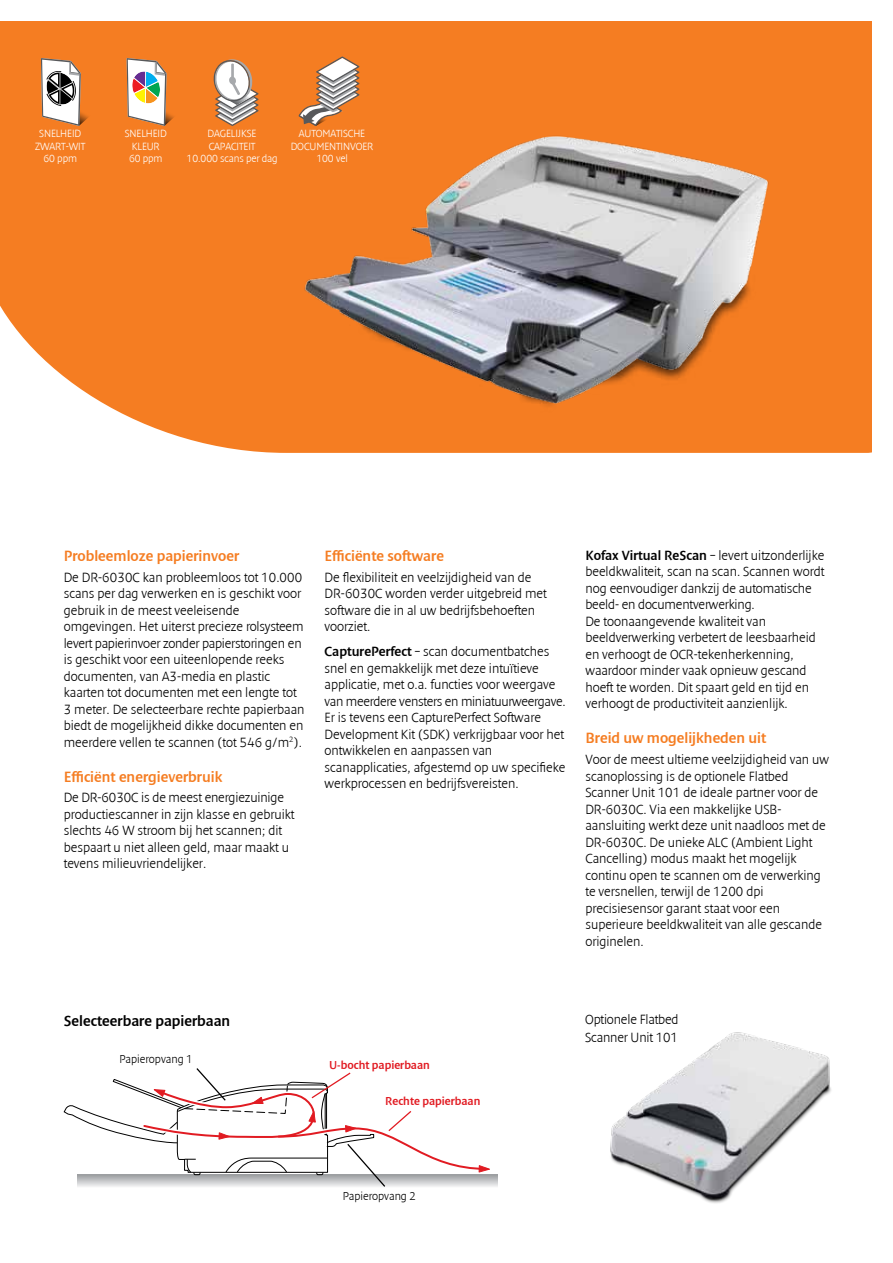
<style>
.page{position:relative;width:893px;height:1263px;background:#fff}
.page>*{position:absolute;margin:0;border:0;box-sizing:border-box;transform-origin:0 0}
.t1{font:15px "Denda New";color:#f57d22}
.t2{font:15px "Denda New";color:#000}
.t3{font:300 13.5px/16.5px "Denda New";color:#000}
.t4{font:11.55px "Denda New";color:#e11b22}
.t5{font:300 11.55px "Denda New";color:#000}
.t6{font:300 10.5px/12.3px "Denda New";letter-spacing:-.01em;color:#fff}
.s1{font-weight:400}
</style>
<div class="page">
<div style="left:0;top:21px;width:871px;height:432px;background:#f57d22"></div>
<img style="left:610px;top:1032px;width:221px;height:171px">
<svg style="left:63px;top:1068px;width:429px;height:119px"></svg>
<svg style="left:127px;top:58px;width:54px;height:68px"></svg>
<svg style="left:212px;top:58px;width:46px;height:68px"></svg>
<svg style="left:299px;top:56px;width:60px;height:55px"></svg>
<svg style="left:41px;top:58px;width:55px;height:68px"></svg>
<img style="left:298px;top:111px;width:480px;height:320px">
<p class="t6" style="left:39px;top:128px;width:27px">Snelheid</p>
<p class="t6" style="left:35px;top:140px;width:41px">zwart-wit</p>
<p class="t6" style="left:43px;top:152px;width:35px">60 ppm</p>
<p class="t6" style="left:129px;top:128px;width:35px;text-indent:-4px">Snelheid kleur<br>60 ppm</p>
<p class="t6" style="left:208px;top:128px;width:33px">Dage lijkse</p>
<p class="t6" style="left:209px;top:140px;width:28px">capaciteit</p>
<p class="t6" style="left:187px;top:152px;width:93px">10.000 scans per dag</p>
<p class="t6" style="left:291px;top:128px;width:52px;text-indent:8px">Automatische documentinv</p>
<p class="t6" style="left:356px;top:140px;width:19px">oer</p>
<p class="t6" style="left:316px;top:152px;width:33px">100 vel</p>
<p class="t1" style="left:64px;top:548px;width:177px">Probleemloze papierinvoer</p>
<p class="t3" style="left:64px;top:569px;width:242px">De DR-6030C kan probleemloos tot 10.000 scans per dag verwerken en is geschikt voor gebruik in de meest veeleisende omgevingen. Het uiterst precieze rolsysteem levert papierinvoer zonder papierstoringen en is geschikt voor een uiteenlopende reeks documenten, van A3-media en plastic kaarten tot documenten met een lengte tot 3 meter. De selecteerbare rechte papierbaan biedt de mogelijkheid dikke documenten en meerdere vellen te scannen (tot 546 g/m<sup>2</sup>).</p>
<p class="t1" style="left:64px;top:768px;width:160px">Efficiënt energieverbruik</p>
<p class="t3" style="left:64px;top:790px;width:232px">De DR-6030C is de meest energiezuinige productiescanner in zijn klasse en gebruikt slechts 46 W stroom bij het scannen; dit bespaart u niet alleen geld, maar maakt u tevens milieuvriendelijker.</p>
<p class="t1" style="left:325px;top:548px;width:121px">Efficiënte software</p>
<p class="t3" style="left:325px;top:569px;width:224px">De flexibiliteit en veelzijdigheid van de DR-6030C worden verder uitgebreid met software die in al uw bedrijfsbehoeften voorziet.</p>
<p class="t3" style="left:325px;top:643px;width:243px"><span class="s1">CapturePerfect</span> – scan documentbatches snel en gemakkelijk met deze intuïtieve applicatie, met o.a. functies voor weergave van meerdere vensters en miniatuurweergave.<br>Er is tevens een CapturePerfect Software Development Kit (SDK) verkrijgbaar voor het ontwikkelen en aanpassen van scanapplicaties, afgestemd op uw specifieke werkprocessen en bedrijfsvereisten.</p>
<p class="t3" style="left:585px;top:547px;width:240px"><span class="s1">Kofax Virtual ReScan</span> – levert uitzonderlijke beeldkwaliteit, scan na scan. Scannen wordt nog eenvoudiger dankzij de automatische beeld- en documentverwerking.<br>De toonaangevende kwaliteit van beeldverwerking verbetert de leesbaarheid en verhoogt de OCR-tekenherkenning, waardoor minder vaak opnieuw gescand hoeft te worden. Dit spaart geld en tijd en verhoogt de productiviteit aanzienlijk.</p>
<p class="t1" style="left:585px;top:730px;width:182px">Breid uw mogelijkheden uit</p>
<p class="t3" style="left:585px;top:751px;width:245px">Voor de meest ultieme veelzijdigheid van uw scanoplossing is de optionele Flatbed Scanner U nit 101 de ideale partner voor de DR-6030C. Via een makkelijke USB&shy;aansluiting werkt deze unit naadloos met de DR-6030C. De unieke ALC (Ambient Light Cancelling) modus maakt het mogelijk continu open te scannen om de verwerking te versnellen, terwijl de 1200 dpi precisiesensor garant staat voor een superieure beeldkwaliteit van alle gescande originelen.</p>
<p class="t2" style="left:64px;top:1013px;width:168px">Selecteerbare papierbaan</p>
<p class="t5" style="left:119px;top:1053px;width:75px">Papieropvang 1</p>
<p class="t4" style="left:329px;top:1058px;width:102px">U-bocht papierbaan</p>
<p class="t4" style="left:385px;top:1094px;width:97px">Rechte papierbaan</p>
<p class="t3" style="left:585px;top:1010px;width:95px;line-height:18px">Optionele Flatbed<br>Scanner U nit 101</p>
<p class="t5" style="left:343px;top:1190px;width:75px">Papieropvang 2</p>
</div>
